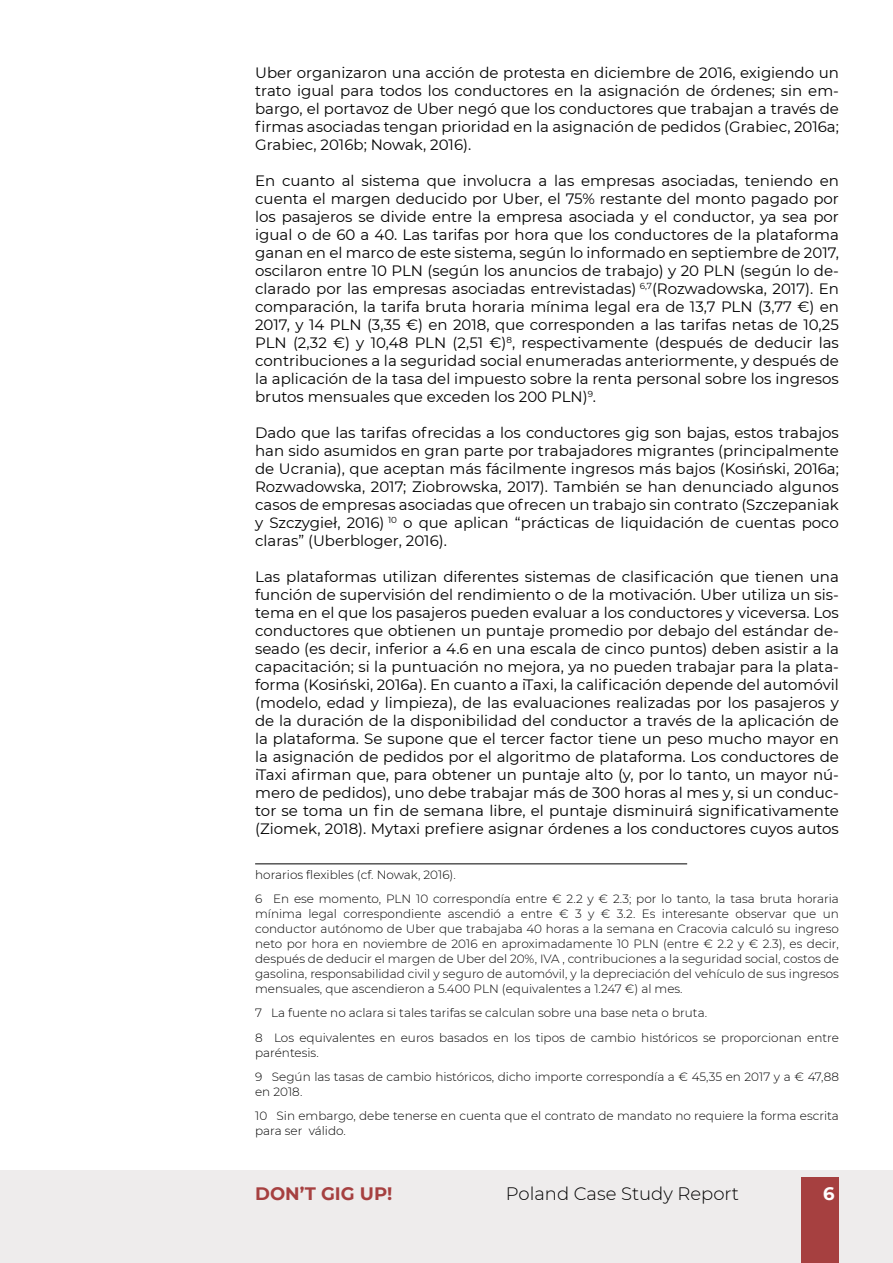
<style>
.page{position:relative;width:893px;height:1263px;background:#fff}
.page>*{position:absolute;margin:0;border:0;box-sizing:border-box;transform-origin:0 0}
.t1{font:300 18px "Montserrat";color:#000}
.t2{font:700 18px "Montserrat";color:#a64040}
.t3{font:700 18px "Montserrat";color:#fff}
.t4{font:15px/18px "Montserrat";color:#000;text-align:justify}
.t5{font:300 12px/15px "Montserrat";color:#000}
</style>
<div class="page">
<div style="left:0;top:1170px;width:893px;height:93px;background:#eeecec"></div>
<div style="left:801px;top:1177px;width:38px;height:86px;background:#a64040"></div>
<hr style="left:255px;top:864px;width:432px;height:1px;background:#000">
<p class="t4" style="left:255px;top:63px;width:585px">Uber organizaron una acción de protesta en diciembre de 2016, exigiendo un trato igual para todos los conductores en la asignación de órdenes; sin em&shy;bargo, el portavoz de Uber negó que los conductores que trabajan a través de firmas asociadas tengan prioridad en la asignación de pedidos (Grabiec, 2016a; Grabiec, 2016b; Nowak, 2016).</p>
<p class="t4" style="left:255px;top:171px;width:585px">En cuanto al sistema que involucra a las empresas asociadas, teniendo en cuenta el margen deducido por Uber, el 75% restante del monto pagado por los pasajeros se divide entre la empresa asociada y el conductor, ya sea por igual o de 60 a 40. Las tarifas por hora que los conductores de la plataforma ganan en el marco de este sistema, según lo informado en septiembre de 2017, oscilaron entre 10 PLN (según los anuncios de trabajo) y 20 PLN (según lo de&shy;clarado por las empresas asociadas entrevistadas) <sup>6,7</sup>(Rozwadowska, 2017). En comparación, la tarifa bruta horaria mínima legal era de 13,7 PLN (3,77 €) en 2017, y 14 PLN (3,35 €) en 2018, que corresponden a las tarifas netas de 10,25<br>PLN (2,32 €) y 10,48 PLN (2,51 €)<sup>8</sup>, respectivamente (después de deducir las contribuciones a la seguridad social enumeradas anteriormente, y después de la aplicación de la tasa del impuesto sobre la renta personal sobre los ingresos brutos mensuales que exceden los 200 PLN)<sup>9</sup>.</p>
<p class="t4" style="left:255px;top:423px;width:585px">Dado que las tarifas ofrecidas a los conductores gig son bajas, estos trabajos han sido asumidos en gran parte por trabajadores migrantes (principalmente de Ucrania), que aceptan más fácilmente ingresos más bajos (Kosiński, 2016a; Rozwadowska, 2017; Ziobrowska, 2017). También se han denunciado algunos casos de empresas asociadas que ofrecen un trabajo sin contrato (Szczepaniak y Szczygieł, 2016) <sup>10</sup> o que aplican “prácticas de liquidación de cuentas poco claras” (Uberbloger, 2016).</p>
<p class="t4" style="left:255px;top:567px;width:585px">Las plataformas utilizan diferentes sistemas de clasificación que tienen una función de supervisión del rendimiento o de la motivación. Uber utiliza un sis&shy;tema en el que los pasajeros pueden evaluar a los conductores y viceversa. Los conductores que obtienen un puntaje promedio por debajo del estándar de&shy;seado (es decir, inferior a 4.6 en una escala de cinco puntos) deben asistir a la capacitación; si la puntuación no mejora, ya no pueden trabajar para la plata&shy;forma (Kosiński, 2016a). En cuanto a iTaxi, la calificación depende del automóvil (modelo, edad y limpieza), de las evaluaciones realizadas por los pasajeros y de la duración de la disponibilidad del conductor a través de la aplicación de la plataforma. Se supone que el tercer factor tiene un peso mucho mayor en la asignación de pedidos por el algoritmo de plataforma. Los conductores de iTaxi afirman que, para obtener un puntaje alto (y, por lo tanto, un mayor nú&shy;mero de pedidos), uno debe trabajar más de 300 horas al mes y, si un conduc&shy;tor se toma un fin de semana libre, el puntaje disminuirá significativamente (Ziomek, 2018). Mytaxi prefiere asignar órdenes a los conductores cuyos autos</p>
<p class="t5" style="left:255px;top:862px;width:585px;line-height:24.3px">horarios flexibles (cf. Nowak, 2016).<br>6 En ese momento, PLN 10 correspondía entre € 2.2 y € 2.3; por lo tanto, la tasa bruta horaria</p>
<p class="t5" style="left:255px;top:906px;width:585px;text-align:justify">mínima legal correspondiente ascendió a entre € 3 y € 3.2. Es interesante observar que un conductor autónomo de Uber que trabajaba 40 horas a la semana en Cracovia calculó su ingreso neto por hora en noviembre de 2016 en aproximadamente 10 PLN (entre € 2.2 y € 2.3), es decir, después de deducir el margen de Uber del 20%, IVA , contribuciones a la seguridad social, costos de gasolina, responsabilidad civil y seguro de automóvil, y la depreciación del vehículo de sus ingresos mensuales, que ascendieron a 5.400 PLN (equivalentes a 1.247 €) al mes.</p>
<p class="t5" style="left:255px;top:1001px;width:585px;line-height:24.3px">7 La fuente no aclara si tales tarifas se calculan sobre una base neta o bruta.<br>8 Los equivalentes en euros basados en los tipos de cambio históricos se proporcionan entre</p>
<p class="t5" style="left:255px;top:1040px;width:585px;line-height:24.3px">paréntesis.<br>9 Según las tasas de cambio históricos, dicho importe correspondía a € 45,35 en 2017 y a € 47,88</p>
<p class="t5" style="left:255px;top:1079px;width:585px;line-height:24.3px">en 2018.<br>10 Sin embargo, debe tenerse en cuenta que el contrato de mandato no requiere la forma escrita</p>
<p class="t5" style="left:255px;top:1123px;width:92px">para ser válido.</p>
<p class="t2" style="left:255px;top:1181px;width:139px">DON’T GIG UP!</p>
<p class="t1" style="left:506px;top:1182px;width:235px">Poland Case Study Report</p>
<p class="t3" style="left:823px;top:1181px;width:13px">6</p>
</div>
